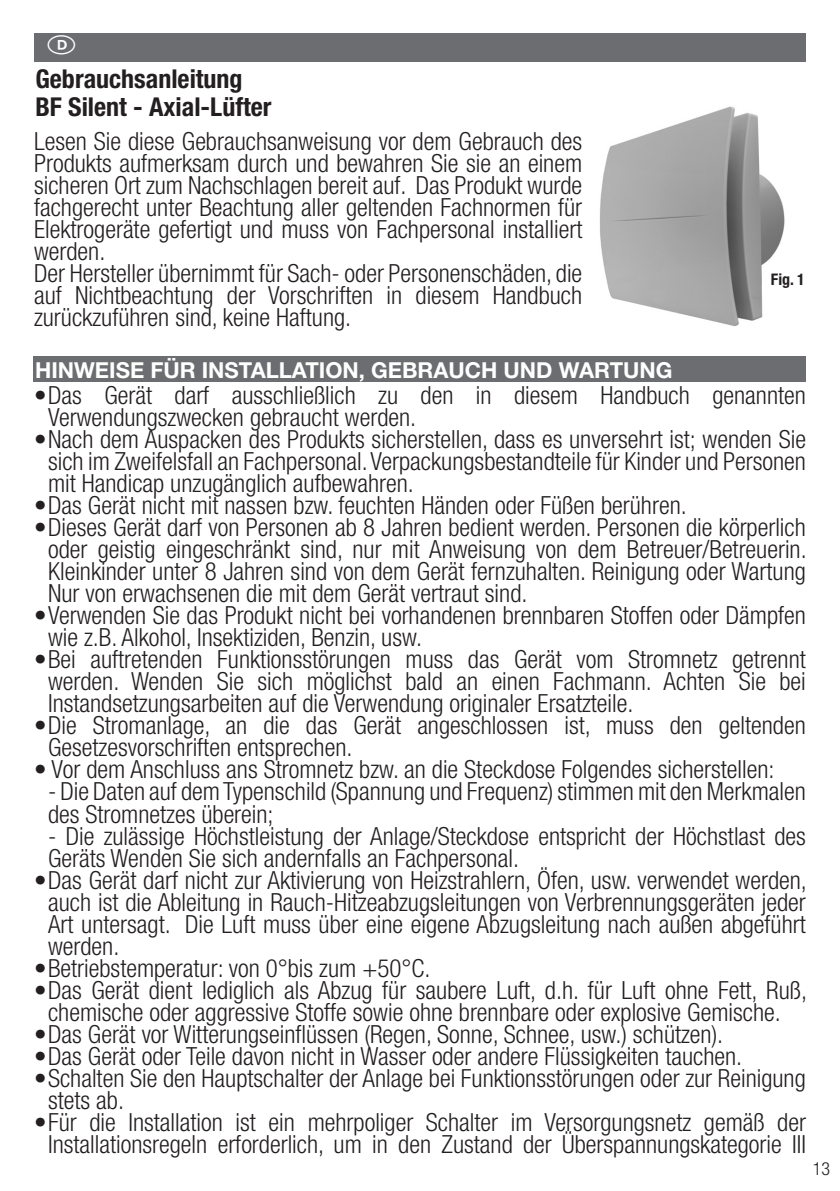
<style>
.page{position:relative;width:840px;height:1191px;background:#fff}
.page>*{position:absolute;margin:0;border:0;box-sizing:border-box;transform-origin:0 0}
.t1{font:700 condensed 26px "Helvetica Neue LT Std";color:#231f20}
.Titoli_descrizione{font:300 condensed 25px/22px "Helvetica Neue LT Std";color:#231f20}
.t2{font:700 22px "Helvetica Neue LT Std";color:#fff}
.t3{font:300 condensed 18px "Helvetica Neue LT Std";color:#231f20}
.t4{font:700 condensed 16px "Helvetica Neue LT Std";color:#231f20}
</style>
<div class="page">
<img style="left:599px;top:106px;width:186px;height:220px">
<div style="left:34px;top:34px;width:771px;height:28px;background:#6c6d70"></div>
<div style="left:34px;top:356px;width:771px;height:26px;background:#6c6d70"></div>
<p class="t1" style="left:35px;top:63px;width:208px">Gebrauchsanleitung</p>
<p class="t1" style="left:35px;top:91px;width:237px">BF Silent - Axial-Lüfter</p>
<p class="Titoli_descrizione" style="left:34px;top:130px;width:549px;text-align:justify">Lesen Sie diese Gebrauchsanweisung vor dem Gebrauch des Produkts aufmerksam durch und bewahren Sie sie an einem sicheren Ort zum Nachschlagen bereit auf. Das Produkt wurde fachgerecht unter Beachtung aller geltenden Fachnormen für Elektrogeräte gefertigt und muss von Fachpersonal installiert werden.</p>
<p class="Titoli_descrizione" style="left:34px;top:262px;width:549px;text-align:justify">Der Hersteller übernimmt für Sach- oder Personenschäden, die auf Nichtbeachtung der Vorschriften in diesem Handbuch zurückzuführen sind, keine Haftung.</p>
<p class="t2" style="left:35px;top:356px;width:638px">HINWEISE FÜR INSTALLATION, GEBRAUCH UND WARTUNG</p>
<p class="t4" style="left:770px;top:269px;width:36px">Fig. 1</p>
<p class="Titoli_descrizione" style="left:48px;top:384px;width:759px;text-indent:-14px">• Das Gerät darf ausschließlich zu den in diesem Handbuch genannten<br>Verwendungszwecken gebraucht werden.</p>
<p class="Titoli_descrizione" style="left:48px;top:428px;width:759px;text-align:justify;text-indent:-14px">• Nach dem Auspacken des Produkts sicherstellen, dass es unversehrt ist; wenden Sie sich im Zweifelsfall an Fachpersonal.Verpackungsbestandteile für Kinder und Personen mit Handicap unzugänglich aufbewahren.</p>
<p class="Titoli_descrizione" style="left:34px;top:494px;width:654px">• Das Gerät nicht mit nassen bzw. feuchten Händen oder Füßen berühren.</p>
<p class="Titoli_descrizione" style="left:48px;top:516px;width:759px;text-align:justify;text-indent:-14px">• Dieses Gerät darf von Personen ab 8 Jahren bedient werden. Personen die körperlich oder geistig eingeschränkt sind, nur mit Anweisung von dem Betreuer/Betreuerin.<br>Kleinkinder unter 8 Jahren sind von dem Gerät fernzuhalten. Reinigung oder Wartung Nur von erwachsenen die mit dem Gerät vertraut sind.</p>
<p class="Titoli_descrizione" style="left:48px;top:604px;width:759px;text-indent:-14px">• Verwenden Sie das Produkt nicht bei vorhandenen brennbaren Stoffen oder Dämpfen wie z.B. Alkohol, Insektiziden, Benzin, usw.</p>
<p class="Titoli_descrizione" style="left:48px;top:648px;width:758px;text-align:justify;text-indent:-14px">• Bei auftretenden Funktionsstörungen muss das Gerät vom Stromnetz getrennt werden. Wenden Sie sich möglichst bald an einen Fachmann. Achten Sie bei Instandsetzungsarbeiten auf die Verwendung originaler Ersatzteile.</p>
<p class="Titoli_descrizione" style="left:48px;top:714px;width:758px;text-indent:-14px">• Die Stromanlage, an die das Gerät angeschlossen ist, muss den geltenden<br>Gesetzesvorschriften entsprechen.</p>
<p class="Titoli_descrizione" style="left:34px;top:758px;width:741px">• Vor dem Anschluss ans Stromnetz bzw. an die Steckdose Folgendes sicherstellen:</p>
<p class="Titoli_descrizione" style="left:48px;top:780px;width:759px">- Die Daten auf demTypenschild (Spannung und Frequenz) stimmen mit den Merkmalen des Stromnetzes überein;</p>
<p class="Titoli_descrizione" style="left:48px;top:824px;width:758px">- Die zulässige Höchstleistung der Anlage/Steckdose entspricht der Höchstlast des<br>Geräts Wenden Sie sich andernfalls an Fachpersonal.</p>
<p class="Titoli_descrizione" style="left:48px;top:868px;width:760px;text-align:justify;text-indent:-14px">• Das Gerät darf nicht zur Aktivierung von Heizstrahlern, Öfen, usw. verwendet werden, auch ist die Ableitung in Rauch-Hitzeabzugsleitungen von Verbrennungsgeräten jeder Art untersagt. Die Luft muss über eine eigene Abzugsleitung nach außen abgeführt werden.</p>
<p class="Titoli_descrizione" style="left:34px;top:956px;width:397px">• Betriebstemperatur: von 0°bis zum +50°C.</p>
<p class="Titoli_descrizione" style="left:34px;top:978px;width:774px;text-align:center">• Das Gerät dient lediglich als Abzug für saubere Luft, d.h. für Luft ohne Fett, Ruß, chemische oder aggressive Stoffe sowie ohne brennbare oder explosive Gemische.</p>
<p class="Titoli_descrizione" style="left:34px;top:1022px;width:690px">• Das Gerät vor Witterungseinflüssen (Regen, Sonne, Schnee, usw.) schützen).</p>
<p class="Titoli_descrizione" style="left:34px;top:1044px;width:709px">• Das Gerät oder Teile davon nicht in Wasser oder andere Flüssigkeiten tauchen.</p>
<p class="Titoli_descrizione" style="left:48px;top:1066px;width:758px;text-indent:-14px">• Schalten Sie den Hauptschalter der Anlage bei Funktionsstörungen oder zur Reinigung stets ab.</p>
<p class="Titoli_descrizione" style="left:34px;top:1110px;width:773px;text-align:center">• Für die Installation ist ein mehrpoliger Schalter im Versorgungsnetz gemäß der<br>Installationsregeln erforderlich, um in den Zustand der Überspannungskategorie III</p>
<p class="t3" style="left:812px;top:1158px;width:19px">13</p>
</div>
